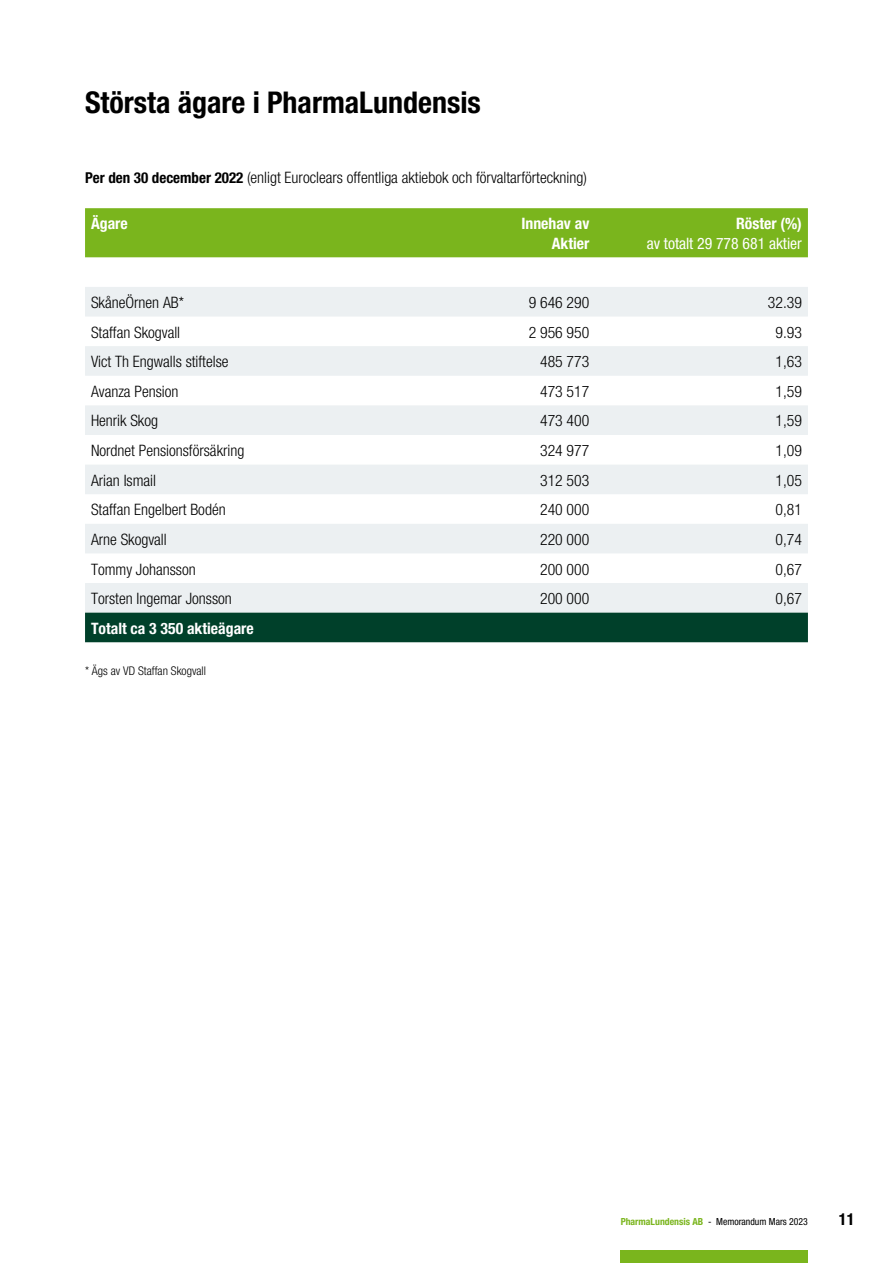
<style>
.page{position:relative;width:893px;height:1263px;background:#fff}
.page>*{position:absolute;margin:0;border:0;box-sizing:border-box;transform-origin:0 0}
.t1{font:700 condensed 30px "Helvetica Neue";color:#000}
.t2{font:700 condensed 16.5px "Helvetica Neue";color:#000}
.t3{font:300 condensed 15.75px "Helvetica Neue";color:#000}
.t4{font:700 condensed 15.75px/19.5px "Helvetica Neue";color:#fff;text-align:right}
.t5{font:condensed 15.75px "Helvetica Neue";color:#fff}
.t6{font:300 condensed 12px "Helvetica Neue";color:#000}
.t7{font:condensed 9.75px "Helvetica Neue";color:#000}
.s1{font-weight:700;font-size:15px}
.s2{font-weight:700;color:#7ab51d}
</style>
<div class="page">
<div style="left:621px;top:1250px;width:187px;height:13px;background:#7ab51d"></div>
<div style="left:85px;top:208px;width:723px;height:49px;background:#7ab51d"></div>
<svg style="left:85px;top:287px;width:723px;height:326px;fill:#ecf0f2"></svg>
<div style="left:85px;top:613px;width:723px;height:29px;background:#00402a"></div>
<h1 class="t1" style="left:85px;top:84px;width:397px">Största ägare i PharmaLundensis</h1>
<p class="t3" style="left:85px;top:168px;width:503px"><span class="s1">Per den 30 december 2022</span> (enligt Euroclears offentliga aktiebok och förvaltarförteckning)</p>
<p class="t4" style="left:91px;top:214px;width:38px">Ägare</p>
<p class="t4" style="left:521px;top:214px;width:69px">Innehav av<br>Aktier</p>
<p class="t4" style="left:736px;top:214px;width:67px">Röster (%)</p>
<p class="t5" style="left:647px;top:234px;width:157px">av totalt 29 778 681 aktier</p>
<p class="t3" style="left:91px;top:293px;width:95px">SkåneÖrnen AB*</p>
<p class="t3" style="left:529px;top:293px;width:62px">9 646 290</p>
<p class="t3" style="left:768px;top:293px;width:36px">32.39</p>
<p class="t3" style="left:91px;top:323px;width:91px">Staffan Skogvall</p>
<p class="t3" style="left:529px;top:323px;width:62px">2 956 950</p>
<p class="t3" style="left:775px;top:323px;width:28px">9.93</p>
<p class="t3" style="left:91px;top:353px;width:139px">Vict Th Engwalls stiftelse</p>
<p class="t3" style="left:540px;top:353px;width:51px">485 773</p>
<p class="t3" style="left:775px;top:353px;width:28px">1,63</p>
<p class="t3" style="left:91px;top:382px;width:89px">Avanza Pension</p>
<p class="t3" style="left:540px;top:382px;width:51px">473 517</p>
<p class="t3" style="left:775px;top:382px;width:28px">1,59</p>
<p class="t3" style="left:91px;top:412px;width:69px">Henrik Skog</p>
<p class="t3" style="left:540px;top:412px;width:51px">473 400</p>
<p class="t3" style="left:775px;top:412px;width:28px">1,59</p>
<p class="t3" style="left:91px;top:441px;width:155px">Nordnet Pensionsförsäkring</p>
<p class="t3" style="left:540px;top:441px;width:51px">324 977</p>
<p class="t3" style="left:775px;top:441px;width:28px">1,09</p>
<p class="t3" style="left:91px;top:471px;width:66px">Arian Ismail</p>
<p class="t3" style="left:540px;top:471px;width:51px">312 503</p>
<p class="t3" style="left:775px;top:471px;width:28px">1,05</p>
<p class="t3" style="left:91px;top:501px;width:136px">Staffan Engelbert Bodén</p>
<p class="t3" style="left:540px;top:501px;width:51px">240 000</p>
<p class="t3" style="left:775px;top:501px;width:28px">0,81</p>
<p class="t3" style="left:91px;top:530px;width:77px">Arne Skogvall</p>
<p class="t3" style="left:540px;top:530px;width:51px">220 000</p>
<p class="t3" style="left:775px;top:530px;width:28px">0,74</p>
<p class="t3" style="left:91px;top:560px;width:106px">Tommy Johansson</p>
<p class="t3" style="left:540px;top:560px;width:51px">200 000</p>
<p class="t3" style="left:775px;top:560px;width:28px">0,67</p>
<p class="t3" style="left:91px;top:590px;width:142px">Torsten Ingemar Jonsson</p>
<p class="t3" style="left:540px;top:590px;width:51px">200 000</p>
<p class="t3" style="left:775px;top:590px;width:28px">0,67</p>
<p class="t4" style="left:91px;top:618px;width:164px">Totalt ca 3 350 aktieägare</p>
<p class="t6" style="left:85px;top:664px;width:122px">* Ägs av VD Staffan Skogvall</p>
<p class="t7" style="left:621px;top:1215px;width:189px"><span class="s2">PharmaLundensis AB</span> - Memorandum Mars 2023</p>
<p class="t2" style="left:839px;top:1209px;width:17px">11</p>
</div>
